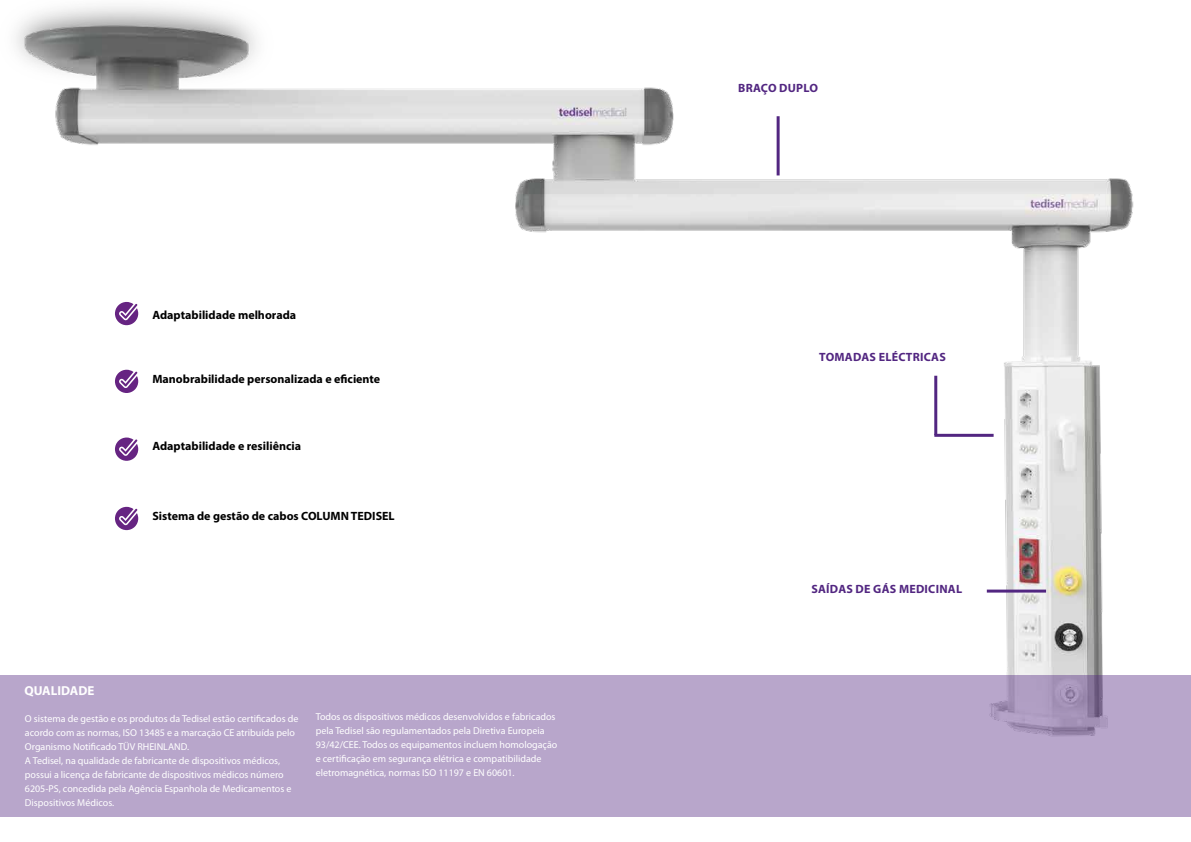
<style>
.page{position:relative;width:1191px;height:842px;background:#fff}
.page>*{position:absolute;margin:0;border:0;box-sizing:border-box;transform-origin:0 0}
.t1{font:700 13px "Myriad Pro";color:#fff}
.t2{font:700 12px "Myriad Pro";color:#000}
.t3{font:700 12px "Myriad Pro";letter-spacing:.02em;color:#522681}
.t4{font:10px/14px "Myriad Pro";color:#fff}
</style>
<div class="page">
<img style="left:0;top:6px;width:1191px;height:811px">
<hr style="left:776px;top:116px;width:3px;height:59px;background:#522681">
<div style="left:0;top:675px;width:1191px;height:141px;background:#b8a6cb"></div>
<hr style="left:986px;top:590px;width:60px;height:3px;background:#522681">
<hr style="left:934px;top:434px;width:59px;height:3px;background:#522681">
<hr style="left:934px;top:376px;width:3px;height:59px;background:#522681">
<svg style="left:115px;top:302px;width:23px;height:23px"></svg>
<svg style="left:115px;top:370px;width:23px;height:23px"></svg>
<svg style="left:115px;top:437px;width:23px;height:24px"></svg>
<svg style="left:115px;top:507px;width:23px;height:23px"></svg>
<p class="t2" style="left:152px;top:307px;width:145px">Adaptabilidade melhorada</p>
<p class="t2" style="left:152px;top:371px;width:229px">Manobrabilidade personalizada e eficiente</p>
<p class="t2" style="left:152px;top:438px;width:150px">Adaptabilidade e resiliência</p>
<p class="t2" style="left:152px;top:508px;width:244px">Sistema de gestão de cabos COLUMN TEDISEL</p>
<h1 class="t1" style="left:24px;top:682px;width:72px">QUALIDADE</h1>
<p class="t4" style="left:25px;top:711px;width:275px">O sistema de gestão e os produtos da Tedisel estão certificados de acordo com as normas, ISO 13485 e a marcação CE atribuída pelo Organismo Notificado TÜV RHEINLAND.<br>A Tedisel, na qualidade de fabricante de dispositivos médicos, possui a licença de fabricante de dispositivos médicos número 6205-PS, concedida pela Agência Espanhola de Medicamentos e Dispositivos Médicos.</p>
<p class="t4" style="left:316px;top:710px;width:243px">Todos os dispositivos médicos desenvolvidos e fabricados pela Tedisel são regulamentados pela Diretiva Europeia 93/42/CEE. Todos os equipamentos incluem homologação e certificação em segurança elétrica e compatibilidade eletromagnética, normas ISO 11197 e EN 60601.</p>
<p class="t3" style="left:738px;top:80px;width:81px">BRAÇO DUPLO</p>
<p class="t3" style="left:819px;top:349px;width:128px">TOMADAS ELÉCTRICAS</p>
<p class="t3" style="left:811px;top:581px;width:152px">SAÍDAS DE GÁS MEDICINAL</p>
</div>
